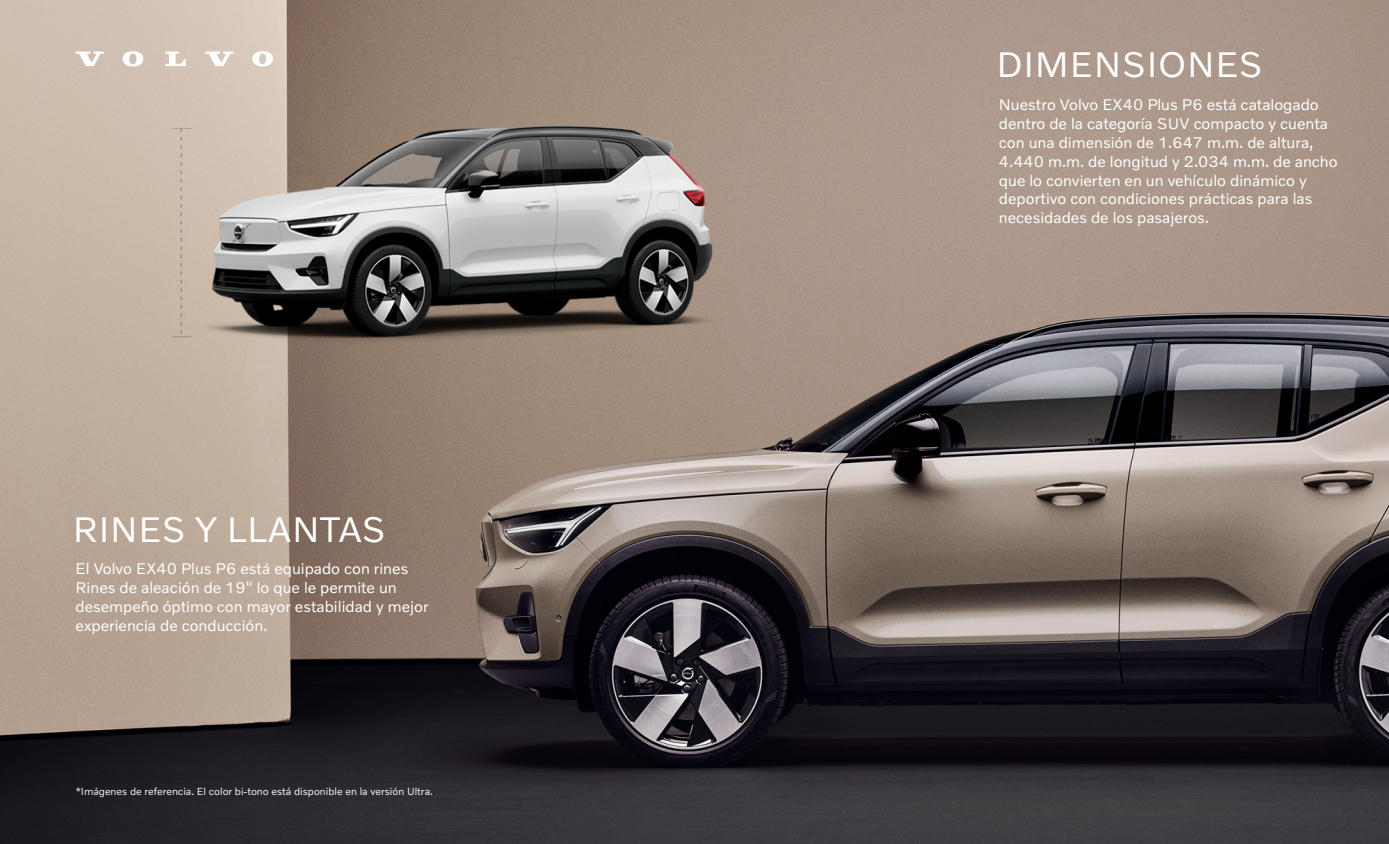
<style>
.page{position:relative;width:1389px;height:844px;background:#fff}
.page>*{position:absolute;margin:0;border:0;box-sizing:border-box;transform-origin:0 0}
.t1{font:36.23px "Volvo Novum";letter-spacing:.02em;color:#fff}
.t2{font:15.75px/18.9px "Volvo Novum";color:#fff}
.t3{font:10.5px "Volvo Novum";color:#f5f5f5}
</style>
<div class="page">
<img style="left:0;top:0;width:1389px;height:843px">
<svg style="left:76px;top:51px;width:28px;height:15px"></svg>
<svg style="left:166px;top:51px;width:20px;height:15px"></svg>
<svg style="left:123px;top:51px;width:20px;height:16px"></svg>
<svg style="left:205px;top:51px;width:28px;height:15px"></svg>
<svg style="left:252px;top:51px;width:21px;height:16px"></svg>
<h1 class="t1" style="left:73px;top:506px;width:314px">RINES Y LLANTAS</h1>
<p class="t2" style="left:76px;top:558px;width:355px">El Volvo EX40 Plus P6 está equipado con rines Rines de aleación de 19" lo que le permite un desempeño óptimo con mayor estabilidad y mejor experiencia de conducción.</p>
<p class="t3" style="left:76px;top:784px;width:359px">*Imágenes de referencia. El color bi-tono está disponible en la versión Ultra.</p>
<h1 class="t1" style="left:996px;top:41px;width:268px">DIMENSIONES</h1>
<p class="t2" style="left:999px;top:94px;width:340px">Nuestro Volvo EX40 Plus P6 está catalogado dentro de la categoría SUV compacto y cuenta con una dimensión de 1.647 m.m. de altura, 4.440 m.m. de longitud y 2.034 m.m. de ancho que lo convierten en un vehículo dinámico y deportivo con condiciones prácticas para las necesidades de los pasajeros.</p>
</div>
